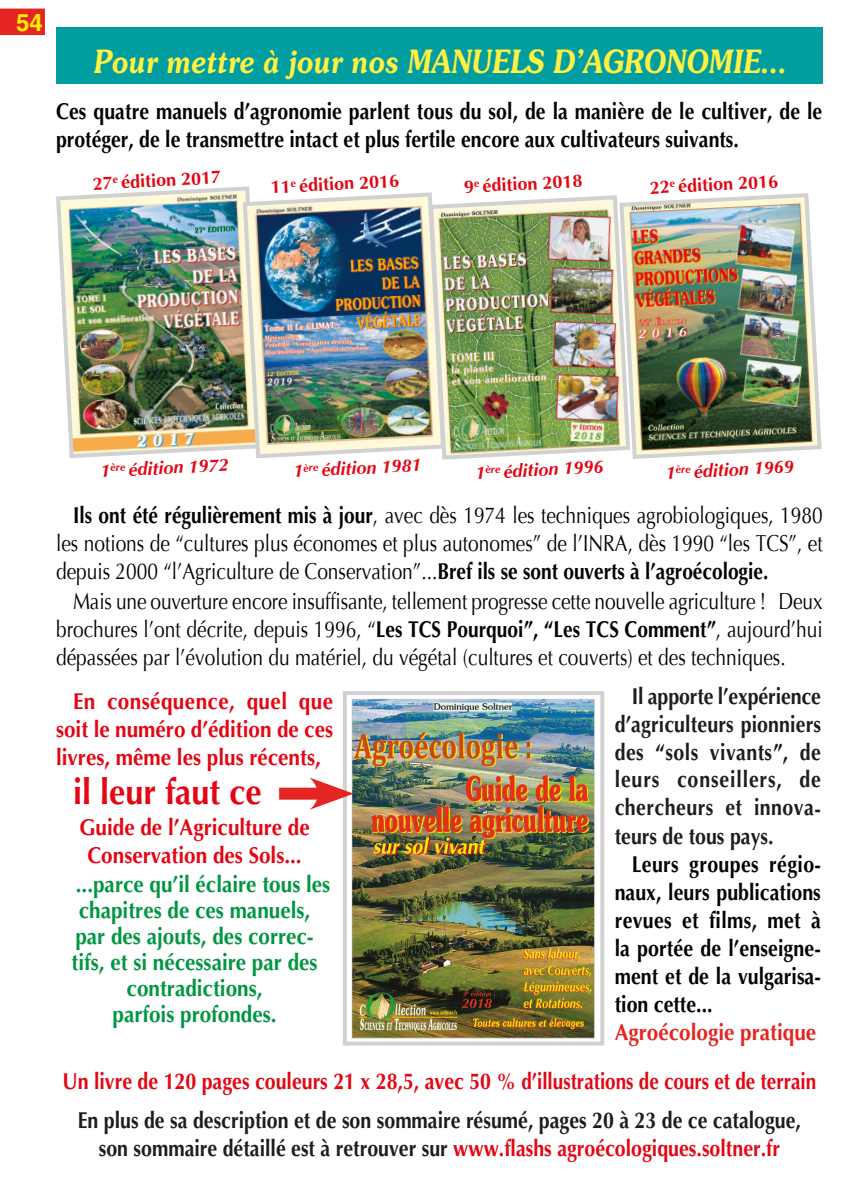
<style>
.page{position:relative;width:851px;height:1191px;background:#fff}
.page>*{position:absolute;margin:0;border:0;box-sizing:border-box;transform-origin:0 0}
.t1{font:700 36px "Optima";color:#e30614;scale:.9 1}
.t2{font:italic 600 32px "Souvenir";color:#fff042;scale:.8 1}
.t3{font:700 24px "Helvetica";color:#ffed00}
.t4{font:23px/28px "Optima";color:#020204;text-align:justify;scale:.83 1}
.t5{font:700 23px/28px "Optima";color:#1d1d1b;text-align:justify;scale:.85 1}
.t6{font:700 23px/28px "Optima";color:#020204;scale:.84 1}
.t7{font:700 23px/26px "Optima";color:#009641;text-align:center;scale:.9 1}
.t8{font:700 23px/28px "Optima";color:#e30614;text-align:justify;scale:.9 1}
.t9{font:700 23px/28px "Optima";color:#020204;text-align:justify;scale:.85 1}
.t10{font:700 23px "Optima";color:#e30614;scale:.85 1}
.t11{font:700 23px "Optima";color:#e52521;scale:.9 1}
.t12{font:italic 700 18px "Optima";color:#e30614}
.t13{font:700 18px "Optima";color:#e30614}
.s1{font-weight:700}
.s2{color:#e30614}
</style>
<div class="page">
<div style="left:0;top:9px;width:45px;height:26px;background:#e52521"></div>
<div style="left:56px;top:27px;width:766px;height:57px;background:#009da1"></div>
<img style="left:351px;top:698px;width:244px;height:341px">
<div style="left:342px;top:691px;width:262px;height:354px;border:4px solid #d1d1d1"></div>
<img style="left:56px;top:186px;width:194px;height:272px">
<div style="left:279px;top:788px;width:49px;height:12px;background:#e52521"></div>
<svg style="left:309px;top:778px;width:44px;height:32px"></svg>
<img style="left:240px;top:190px;width:192px;height:269px">
<img style="left:426px;top:193px;width:191px;height:267px">
<img style="left:617px;top:193px;width:205px;height:266px">
<p class="t3" style="left:16px;top:8px;width:28px">54</p>
<h2 class="t2" style="left:92px;top:41px;width:868px">Pour mettre à jour nos MANUELS D’AGRONOMIE...</h2>
<p class="t6" style="left:56px;top:98px;width:913px">Ces quatre manuels d’agronomie parlent tous du sol, de la manière de le cultiver, de le protéger, de le transmettre intact et plus fertile encore aux cultivateurs suivants.</p>
<p class="t13" style="left:92px;top:173px;width:130px;rotate:-3deg">27<sup>e</sup> édition 2017</p>
<p class="t13" style="left:270px;top:177px;width:130px;rotate:-3deg">11<sup>e</sup> édition 2016</p>
<p class="t13" style="left:463px;top:176px;width:120px;rotate:-3deg">9<sup>e</sup> édition 2018</p>
<p class="t13" style="left:649px;top:177px;width:130px;rotate:-3deg">22<sup>e</sup> édition 2016</p>
<p class="t12" style="left:100px;top:461px;width:130px;rotate:-3deg">1<sup>ère</sup> édition 1972</p>
<p class="t12" style="left:293px;top:461px;width:130px;rotate:-3deg">1<sup>ère</sup> édition 1981</p>
<p class="t12" style="left:474px;top:462px;width:130px;rotate:-3deg">1<sup>ère</sup> édition 1996</p>
<p class="t12" style="left:664px;top:462px;width:130px;rotate:-3deg">1<sup>ère</sup> édition 1969</p>
<p class="t4" style="left:56px;top:501px;width:924px;text-indent:17px"><span class="s1">Ils ont été régulièrement mis à jour</span>, avec dès 1974 les techniques agrobiologiques, 1980 les notions de “cultures plus économes et plus autonomes” de l’INRA, dès 1990 “les TCS”, et depuis 2000 “l’Agriculture de Conservation”...<span class="s1">Bref ils se sont ouverts à l’agroécologie.</span></p>
<p class="t4" style="left:56px;top:588px;width:924px;text-indent:17px">Mais une ouverture encore insuffisante, tellement progresse cette nouvelle agriculture ! Deux brochures l’ont décrite, depuis 1996, “<span class="s1">Les TCS Pourquoi”, “Les TCS Comment”</span>, aujourd’hui dépassées par l’évolution du matériel, du végétal (cultures et couverts) et des techniques.</p>
<p class="t8" style="left:56px;top:687px;width:309px;text-indent:17px">En conséquence, quel que soit le numéro d’édition de ces livres, même les plus récents,</p>
<h1 class="t1" style="left:73px;top:771px;width:211px">il leur faut ce</h1>
<p class="t8" style="left:79px;top:813px;width:257px;text-align:center">Guide de l’Agriculture de<br>Conservation des Sols...</p>
<p class="t7" style="left:72px;top:871px;width:289px">...parce qu’il éclaire tous les chapitres de ces manuels, par des ajouts, des correc&shy;tifs, et si nécessaire par des contradictions,<br>parfois profondes.</p>
<p class="t5" style="left:614px;top:682px;width:244px;text-indent:17px">Il apporte l’expérience d’agriculteurs pionniers des “sols vivants”, de leurs conseillers, de chercheurs et innova&shy;teurs de tous pays.</p>
<p class="t9" style="left:614px;top:850px;width:244px;text-indent:17px">Leurs groupes régio&shy;naux, leurs publications revues et films, met à la portée de l’enseigne&shy;ment et de la vulgarisa&shy;tion cette...</p>
<p class="t11" style="left:614px;top:1018px;width:225px">Agroécologie pratique</p>
<p class="t10" style="left:62px;top:1068px;width:887px">Un livre de 120 pages couleurs 21 x 28,5, avec 50 % d’illustrations de cours et de terrain</p>
<p class="t5" style="left:78px;top:1107px;width:852px;text-align:center">En plus de sa description et de son sommaire résumé, pages 20 à 23 de ce catalogue, son sommaire détaillé est à retrouver sur <span class="s2">www.flashs agroécologiques.soltner.fr</span></p>
</div>
